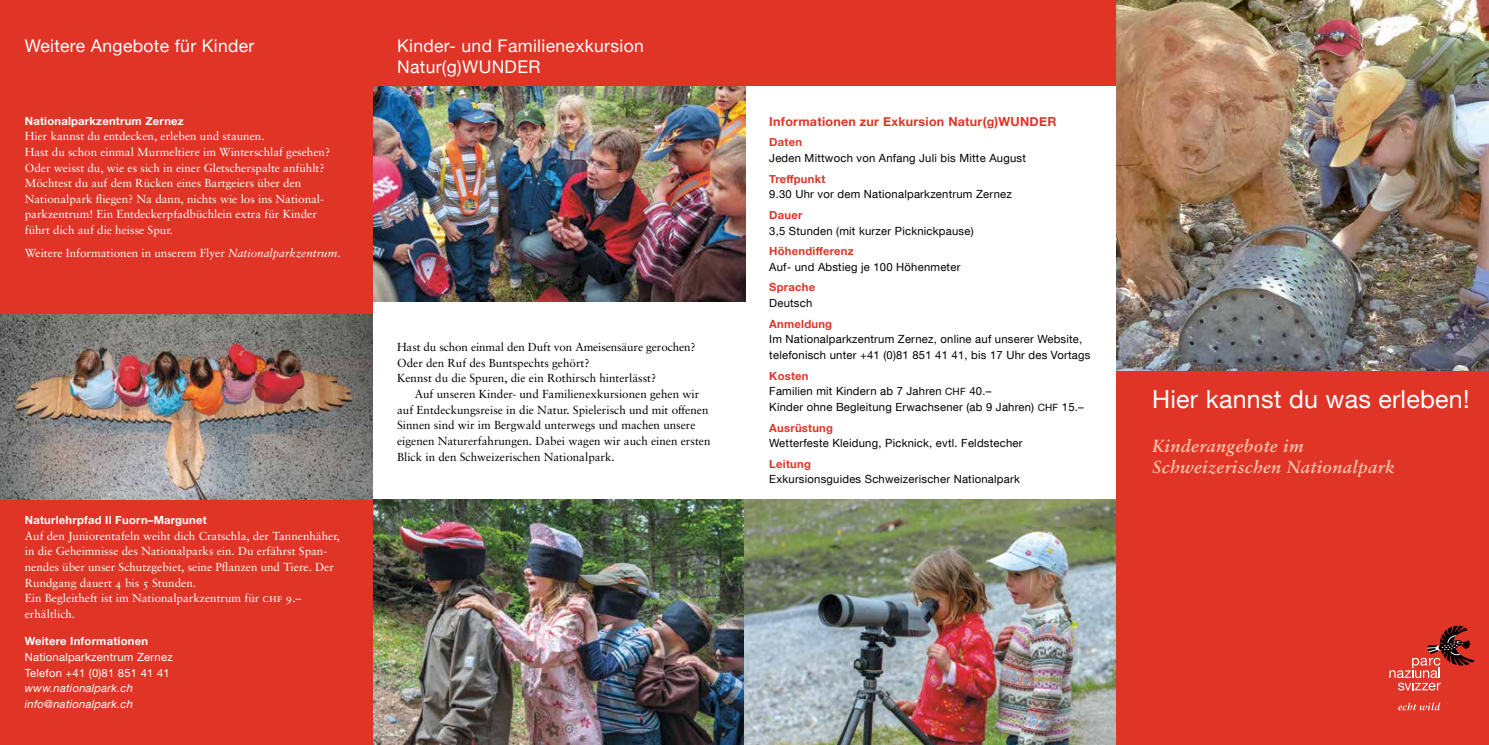
<style>
.page{position:relative;width:1489px;height:745px;background:#fff}
.page>*{position:absolute;margin:0;border:0;box-sizing:border-box;transform-origin:0 0}
.t1{font:25px "Helvetica Neue LT Com";letter-spacing:.01em;color:#fff}
.t2{font:17.5px/21px "Helvetica Neue";letter-spacing:.02em;color:#fff}
.t3{font:italic 700 17.5px/21px "Sabon LT Pro";letter-spacing:.02em;color:#f8c0a7}
.t4{font:700 12.5px "Helvetica Neue";letter-spacing:.02em;color:#e03426}
.t5{font:11.62px/15.6px "Sabon LT Pro";color:#fff}
.t6{font:11.62px/15.6px "Sabon LT Pro";color:#000}
.t7{font:11.25px/15.6px "Helvetica Neue LT Com";letter-spacing:.02em;color:#000}
.t8{font:700 11.25px "Helvetica Neue";letter-spacing:.02em;color:#fff}
.t9{font:700 11.25px "Helvetica Neue";letter-spacing:.02em;color:#e03426}
.t10{font:11.25px/15.6px "Helvetica Neue LT Com";letter-spacing:.02em;color:#fff}
.t11{font:italic 11.25px/15.6px "Helvetica Neue LT Com";letter-spacing:.02em;color:#fff}
.s1{font-style:inherit}
.s2{font-style:italic}
.s3{font-size:10px}
</style>
<div class="page">
<img style="left:372px;top:86px;width:373px;height:215px">
<img style="left:372px;top:499px;width:372px;height:245px">
<div style="left:0;top:0;width:372px;height:325px;background:#e03426"></div>
<div style="left:0;top:484px;width:372px;height:260px;background:#e03426"></div>
<img style="left:744px;top:499px;width:372px;height:245px">
<div style="left:0;top:0;width:1140px;height:86px;background:#e03426"></div>
<img style="left:0;top:314px;width:372px;height:185px">
<img style="left:1116px;top:0;width:372px;height:371px">
<div style="left:1116px;top:371px;width:372px;height:373px;background:#e03426"></div>
<svg style="left:1389px;top:625px;width:85px;height:65px"></svg>
<svg style="left:1398px;top:702px;width:42px;height:7px"></svg>
<h2 class="t2" style="left:25px;top:36px;width:231px">Weitere Angebote für Kinder</h2>
<h2 class="t2" style="left:397px;top:36px;width:248px">Kinder- und Familienexkursion<br>Natur(g)<span class="s1">WUNDER</span></h2>
<p class="t8" style="left:25px;top:112px;width:160px">Nationalparkzentrum Zernez</p>
<p class="t5" style="left:25px;top:128px;width:307px">Hier kannst du entdecken, erleben und staunen.<br>Hast du schon einmal Murmeltiere im Winterschlaf gesehen?<br>Oder weisst du, wie es sich in einer Gletscherspalte anfühlt?<br>Möchtest du auf dem Rücken eines Bartgeiers über den Nationalpark fliegen? Na dann, nichts wie los ins National&shy;parkzentrum! Ein Entdeckerpfadbüchlein extra für Kinder führt dich auf die heisse Spur.</p>
<p class="t5" style="left:25px;top:244px;width:317px">Weitere Informationen in unserem Flyer <span class="s2">Nationalparkzentrum</span>.</p>
<p class="t8" style="left:25px;top:511px;width:183px">Naturlehrpfad Il Fuorn–Margunet</p>
<p class="t5" style="left:25px;top:527px;width:316px">Auf den Juniorentafeln weiht dich Cratschla, der Tannenhäher, in die Geheimnisse des Nationalparks ein. Du erfährst Span&shy;nendes über unser Schutzgebiet, seine Pflanzen und Tiere. Der Rundgang dauert 4 bis 5 Stunden.<br>Ein Begleitheft ist im Nationalparkzentrum für chf 9.– erhältlich.</p>
<p class="t8" style="left:25px;top:632px;width:125px">Weitere Informationen</p>
<p class="t10" style="left:25px;top:648px;width:149px">Nationalparkzentrum Zernez<br>Telefon +41 (0)81 851 41 41</p>
<p class="t11" style="left:25px;top:679px;width:110px">www.nationalpark.ch info@nationalpark.ch</p>
<p class="t6" style="left:397px;top:338px;width:300px">Hast du schon einmal den Duft von Ameisensäure gerochen?<br>Oder den Ruf des Buntspechts gehört?<br>Kennst du die Spuren, die ein Rothirsch hinterlässt?</p>
<p class="t6" style="left:397px;top:385px;width:315px;text-indent:18px">Auf unseren Kinder- und Familienexkursionen gehen wir auf Entdeckungsreise in die Natur. Spielerisch und mit offenen Sinnen sind wir im Bergwald unterwegs und machen unsere eigenen Naturerfahrungen. Dabei wagen wir auch einen ersten Blick in den Schweizerischen Nationalpark.</p>
<p class="t4" style="left:769px;top:111px;width:289px">Informationen zur Exkursion Natur(g)<span class="s1">WUNDER</span></p>
<p class="t9" style="left:769px;top:133px;width:34px">Daten</p>
<p class="t7" style="left:769px;top:150px;width:258px">Jeden Mittwoch von Anfang Juli bis Mitte August</p>
<p class="t9" style="left:769px;top:170px;width:58px">Treffpunkt</p>
<p class="t7" style="left:769px;top:186px;width:244px"><span class="s1">9.30</span> Uhr vor dem Nationalparkzentrum Zernez</p>
<p class="t9" style="left:769px;top:206px;width:35px">Dauer</p>
<p class="t7" style="left:769px;top:222px;width:206px"><span class="s1">3,5</span> Stunden (mit kurzer Picknickpause)</p>
<p class="t9" style="left:769px;top:242px;width:86px">Höhendifferenz</p>
<p class="t7" style="left:769px;top:258px;width:193px">Auf- und Abstieg je <span class="s1">100</span> Höhenmeter</p>
<p class="t9" style="left:769px;top:278px;width:47px">Sprache</p>
<p class="t7" style="left:769px;top:295px;width:45px">Deutsch</p>
<p class="t9" style="left:769px;top:314px;width:64px">Anmeldung</p>
<p class="t7" style="left:769px;top:331px;width:322px">Im Nationalparkzentrum Zernez, online auf unserer Website, telefonisch unter +41 (0)81 851 41 41, bis 17 Uhr des Vortags</p>
<p class="t9" style="left:769px;top:366px;width:41px">Kosten</p>
<p class="t7" style="left:769px;top:383px;width:316px">Familien mit Kindern ab <span class="s1">7</span> Jahren <span class="s3">CHF</span> <span class="s1">40</span>.–<br>Kinder ohne Begleitung Erwachsener (ab <span class="s1">9</span> Jahren) <span class="s3">CHF</span> <span class="s1">15.–</span></p>
<p class="t9" style="left:769px;top:418px;width:65px">Ausrüstung</p>
<p class="t7" style="left:769px;top:435px;width:255px">Wetterfeste Kleidung, Picknick, evtl. Feldstecher</p>
<p class="t9" style="left:769px;top:454px;width:43px">Leitung</p>
<p class="t7" style="left:769px;top:471px;width:252px">Exkursionsguides Schweizerischer Nationalpark</p>
<h1 class="t1" style="left:1152px;top:383px;width:319px">Hier kannst du was erleben!</h1>
<h2 class="t3" style="left:1152px;top:434px;width:244px">Kinderangebote im<br>Schweizerischen Nationalpark</h2>
</div>
